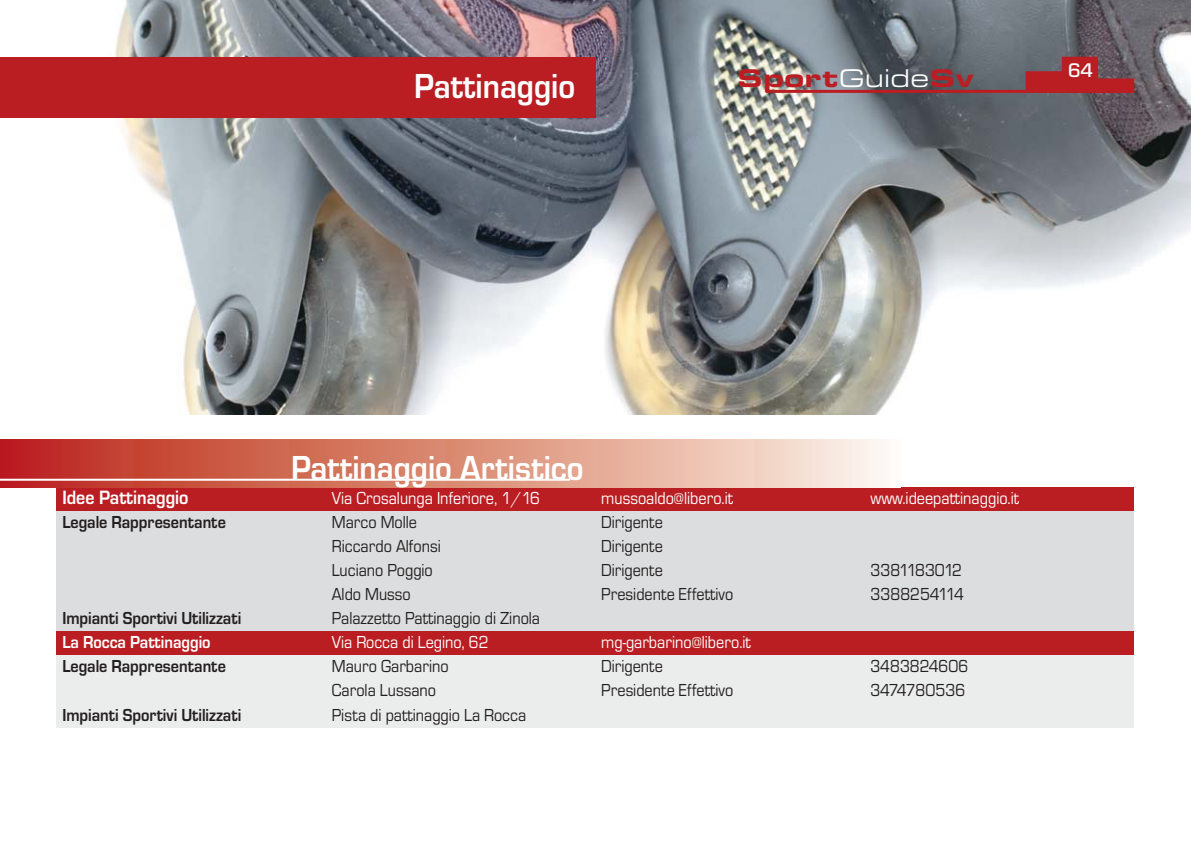
<style>
.page{position:relative;width:1191px;height:851px;background:#fff}
.page>*{position:absolute;margin:0;border:0;box-sizing:border-box;transform-origin:0 0}
.t1{font:700 36px "Eurostile T";color:#fff;scale:.9 1}
.t2{font:26.4px "Eurostile T Blac Exte";color:#ba1e23}
.t3{font:500 20.4px "Eurostile T";color:#fff}
.t4{font:700 20px "Eurostile T";color:#fff;scale:.9 1}
.t5{font:18px "Eurostile T";color:#231f20;scale:.9 1}
.t6{font:18px "Eurostile T";color:#fff;scale:.9 1}
.t7{font:700 18px "Eurostile T";color:#231f20;scale:.9 1}
.t8{font:700 18px "Eurostile T";color:#fff;scale:.9 1}
.t9{font:18px "Eurostile T";letter-spacing:-.055em;color:#231f20;scale:.9 1}
.s1{font-family:"Eurostile T Regu Exte";color:#fff}
</style>
<div class="page">
<img style="left:0;top:0;width:1191px;height:414px">
<div style="left:57px;top:487px;width:1077px;height:24px;background:#ba1e23"></div>
<div style="left:57px;top:511px;width:1077px;height:24px;background:#dcddde"></div>
<div style="left:57px;top:535px;width:1077px;height:24px;background:#dcddde"></div>
<div style="left:57px;top:559px;width:1077px;height:24px;background:#dcddde"></div>
<div style="left:57px;top:583px;width:1077px;height:24px;background:#dcddde"></div>
<div style="left:57px;top:607px;width:1077px;height:24px;background:#dcddde"></div>
<div style="left:57px;top:631px;width:1077px;height:24px;background:#ba1e23"></div>
<div style="left:57px;top:655px;width:1077px;height:24px;background:#ebecec"></div>
<div style="left:57px;top:679px;width:1077px;height:24px;background:#ebecec"></div>
<div style="left:57px;top:703px;width:1077px;height:24px;background:#ebecec"></div>
<svg style="left:0;top:439px;width:881px;height:48px;background:#da8c7a"></svg>
<hr style="left:0;top:478px;width:570px;height:2px;background:#fff">
<div style="left:0;top:57px;width:595px;height:60px;background:#ba1e23"></div>
<hr style="left:766px;top:90px;width:360px;height:3px;background:#ba1e23">
<svg style="left:1025px;top:57px;width:109px;height:36px;background:#9d343a"></svg>
<p class="t1" style="left:414px;top:74px;width:180px">Pattinaggio</p>
<p class="t2" style="left:737px;top:70px;width:239px">Sport<span class="s1">Guide</span>Sv</p>
<p class="t3" style="left:1068px;top:64px;width:26px">64</p>
<p class="t1" style="left:291px;top:456px;width:326px">Pattinaggio Artistico</p>
<p class="t4" style="left:62px;top:491px;width:142px">Idee Pattinaggio</p>
<p class="t6" style="left:332px;top:492px;width:233px">Via Crosalunga Inferiore, 1/16</p>
<p class="t6" style="left:601px;top:492px;width:148px">mussoaldo@libero.it</p>
<p class="t6" style="left:870px;top:492px;width:167px">www.ideepattinaggio.it</p>
<p class="t7" style="left:62px;top:516px;width:183px">Legale Rappresentante</p>
<p class="t5" style="left:332px;top:516px;width:96px">Marco Molle</p>
<p class="t5" style="left:601px;top:516px;width:70px">Dirigente</p>
<p class="t5" style="left:332px;top:540px;width:123px">Riccardo Alfonsi</p>
<p class="t5" style="left:601px;top:540px;width:70px">Dirigente</p>
<p class="t5" style="left:332px;top:564px;width:114px">Luciano Poggio</p>
<p class="t5" style="left:601px;top:564px;width:70px">Dirigente</p>
<p class="t9" style="left:870px;top:564px;width:103px">3381183012</p>
<p class="t5" style="left:332px;top:588px;width:89px">Aldo Musso</p>
<p class="t5" style="left:601px;top:588px;width:148px">Presidente Effettivo</p>
<p class="t5" style="left:870px;top:588px;width:105px">3388254114</p>
<p class="t7" style="left:62px;top:612px;width:200px">Impianti Sportivi Utilizzati</p>
<p class="t5" style="left:332px;top:612px;width:233px">Palazzetto Pattinaggio di Zinola</p>
<p class="t8" style="left:62px;top:636px;width:166px">La Rocca Pattinaggio</p>
<p class="t6" style="left:332px;top:636px;width:176px">Via Rocca di Legino, 62</p>
<p class="t6" style="left:601px;top:636px;width:168px">mg-garbarino@libero.it</p>
<p class="t7" style="left:62px;top:660px;width:183px">Legale Rappresentante</p>
<p class="t5" style="left:332px;top:660px;width:131px">Mauro Garbarino</p>
<p class="t5" style="left:601px;top:660px;width:70px">Dirigente</p>
<p class="t5" style="left:870px;top:660px;width:110px">3483824606</p>
<p class="t5" style="left:332px;top:684px;width:117px">Carola Lussano</p>
<p class="t5" style="left:601px;top:684px;width:148px">Presidente Effettivo</p>
<p class="t5" style="left:870px;top:684px;width:107px">3474780536</p>
<p class="t7" style="left:62px;top:708px;width:200px">Impianti Sportivi Utilizzati</p>
<p class="t5" style="left:332px;top:708px;width:218px">Pista di pattinaggio La Rocca</p>
</div>
